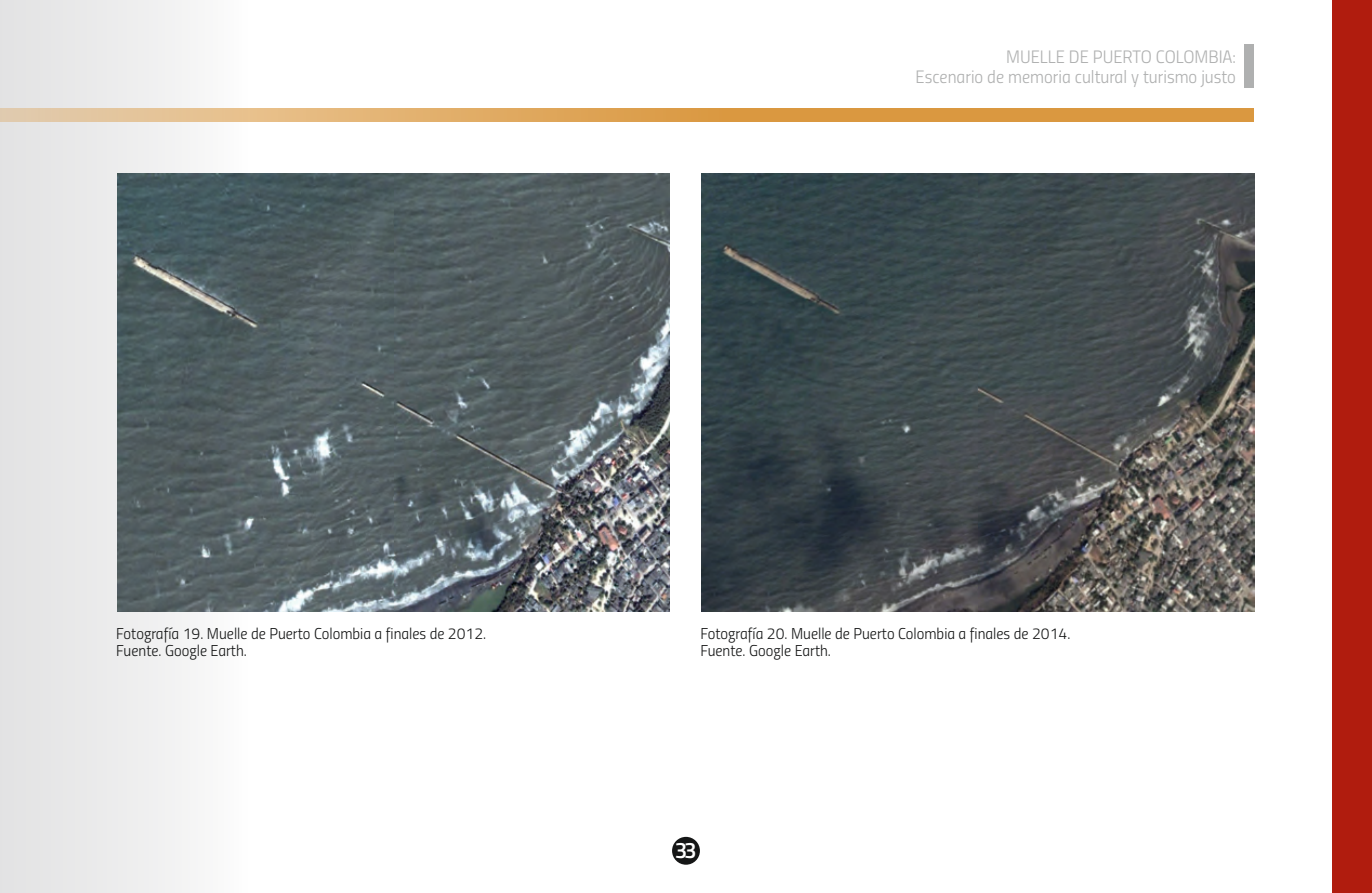
<style>
.page{position:relative;width:1372px;height:893px;background:#fff}
.page>*{position:absolute;margin:0;border:0;box-sizing:border-box;transform-origin:0 0}
.t1{font:22.5px "Titillium Semibold Upright";color:#fff}
.t2{font:18px/20px "Titillium Light Upright";color:#afb0b0;text-align:right}
.t3{font:15.75px/17.1px "Titillium Light Upright";color:#151616}
</style>
<div class="page">
<div style="left:0;top:0;width:288px;height:893px;background:linear-gradient(to right,#e1e1e1,#fff)"></div>
<div style="left:1332px;top:0;width:39px;height:893px;background:#b01c0e"></div>
<div style="left:1243px;top:45px;width:10px;height:43px;background:#afb0b0"></div>
<div style="left:672px;top:837px;width:28px;height:28px;background:#151616;border-radius:50%"></div>
<img style="left:117px;top:174px;width:553px;height:438px">
<img style="left:701px;top:174px;width:552px;height:438px">
<svg style="left:0;top:109px;width:1253px;height:13px;background:#dea860"></svg>
<p class="t2" style="left:915px;top:46px;width:322px">MUELLE DE PUERTO COLOMBIA:<br>Escenario de memoria cultural y turismo justo</p>
<p class="t3" style="left:116px;top:624px;width:371px">Fotografía 19. Muelle de Puerto Colombia a finales de 2012.<br>Fuente. Google Earth.</p>
<p class="t3" style="left:700px;top:624px;width:371px">Fotografía 20. Muelle de Puerto Colombia a finales de 2014.<br>Fuente. Google Earth.</p>
<h1 class="t1" style="left:674px;top:833px;width:24px">33</h1>
</div>
